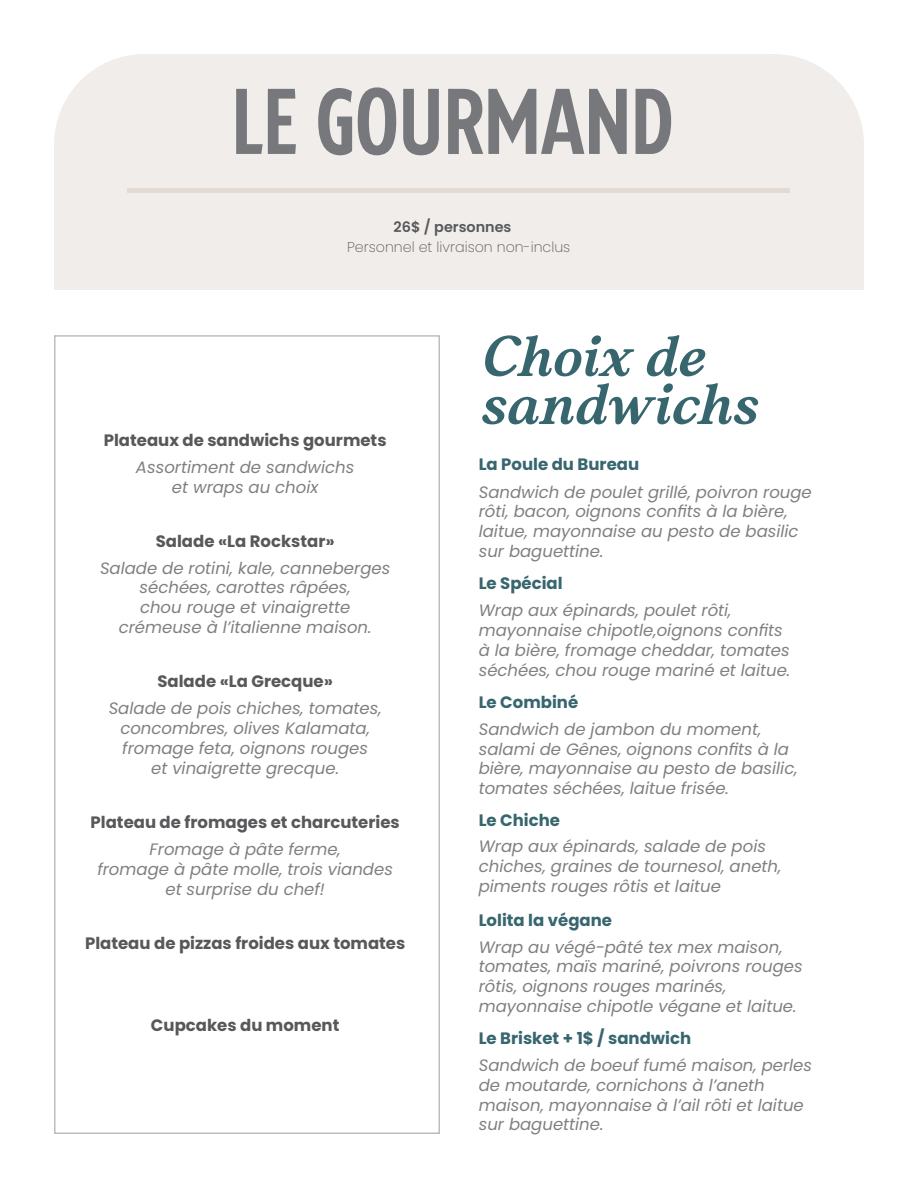
<style>
.page{position:relative;width:918px;height:1188px;background:#fff}
.page>*{position:absolute;margin:0;border:0;box-sizing:border-box;transform-origin:0 0}
.t1{font:93px "Marko";color:#76787b}
.t2{font:italic 54px "Fresh Roast";color:#37666e}
.t3{font:italic 16.5px/19.8px "Poppins";color:#808080}
.t4{font:700 16.5px "Poppins";color:#57585a}
.t5{font:700 16.5px "Poppins";color:#37666e}
.t6{font:600 14.4px "Poppins";color:#57585a}
.t7{font:200 14.25px "Poppins";color:#57585a}
</style>
<div class="page">
<div style="left:54px;top:54px;width:810px;height:236px;background:#f1edea"></div>
<div style="left:54px;top:335px;width:386px;height:799px;border:2px solid #bcbdc0"></div>
<div style="left:128px;top:188px;width:662px;height:5px;background:#e2dbd5"></div>
<p class="t1" style="left:232px;top:69px;width:443px">LE GOURMAND</p>
<p class="t6" style="left:394px;top:218px;width:119px">26$ / personnes</p>
<p class="t7" style="left:347px;top:239px;width:225px">Personnel et livraison non-inclus</p>
<p class="t4" style="left:104px;top:431px;width:284px">Plateaux de sandwichs gourmets</p>
<p class="t3" style="left:136px;top:457px;width:220px;text-align:center">Assortiment de sandwichs et wraps au choix</p>
<p class="t4" style="left:156px;top:532px;width:180px">Salade «La Rockstar»</p>
<p class="t3" style="left:100px;top:558px;width:292px;text-align:center">Salade de rotini, kale, canneberges séchées, carottes râpées,<br>chou rouge et vinaigrette crémeuse à l’italienne maison.</p>
<p class="t4" style="left:157px;top:672px;width:177px">Salade «La Grecque»</p>
<p class="t3" style="left:109px;top:699px;width:274px;text-align:center">Salade de pois chiches, tomates, concombres, olives Kalamata, fromage feta, oignons rouges<br>et vinaigrette grecque.</p>
<p class="t4" style="left:91px;top:813px;width:311px">Plateau de fromages et charcuteries</p>
<p class="t3" style="left:97px;top:840px;width:297px;text-align:center">Fromage à pâte ferme,<br>fromage à pâte molle, trois viandes et surprise du chef!</p>
<p class="t4" style="left:85px;top:934px;width:322px">Plateau de pizzas froides aux tomates</p>
<p class="t4" style="left:151px;top:1015px;width:190px">Cupcakes du moment</p>
<p class="t2" style="left:479px;top:322px;width:225px">Choix de</p>
<p class="t2" style="left:479px;top:370px;width:279px">sandwichs</p>
<p class="t5" style="left:479px;top:455px;width:162px">La Poule du Bureau</p>
<p class="t3" style="left:479px;top:482px;width:335px">Sandwich de poulet grillé, poivron rouge rôti, bacon, oignons confits à la bière, laitue, mayonnaise au pesto de basilic sur baguettine.</p>
<p class="t5" style="left:479px;top:574px;width:85px">Le Spécial</p>
<p class="t3" style="left:479px;top:601px;width:313px">Wrap aux épinards, poulet rôti, mayonnaise chipotle,oignons confits à la bière, fromage cheddar, tomates séchées, chou rouge mariné et laitue.</p>
<p class="t5" style="left:479px;top:693px;width:101px">Le Combiné</p>
<p class="t3" style="left:479px;top:719px;width:320px">Sandwich de jambon du moment, salami de Gênes, oignons confits à la bière, mayonnaise au pesto de basilic, tomates séchées, laitue frisée.</p>
<p class="t5" style="left:479px;top:810px;width:83px">Le Chiche</p>
<p class="t3" style="left:479px;top:837px;width:304px">Wrap aux épinards, salade de pois chiches, graines de tournesol, aneth, piments rouges rôtis et laitue</p>
<p class="t5" style="left:479px;top:910px;width:135px">Lolita la végane</p>
<p class="t3" style="left:479px;top:937px;width:325px">Wrap au végé-pâté tex mex maison, tomates, maïs mariné, poivrons rouges rôtis, oignons rouges marinés, mayonnaise chipotle végane et laitue.</p>
<p class="t5" style="left:479px;top:1029px;width:214px">Le Brisket + 1$ / sandwich</p>
<p class="t3" style="left:479px;top:1055px;width:335px">Sandwich de boeuf fumé maison, perles de moutarde, cornichons à l’aneth maison, mayonnaise à l’ail rôti et laitue sur baguettine.</p>
</div>
